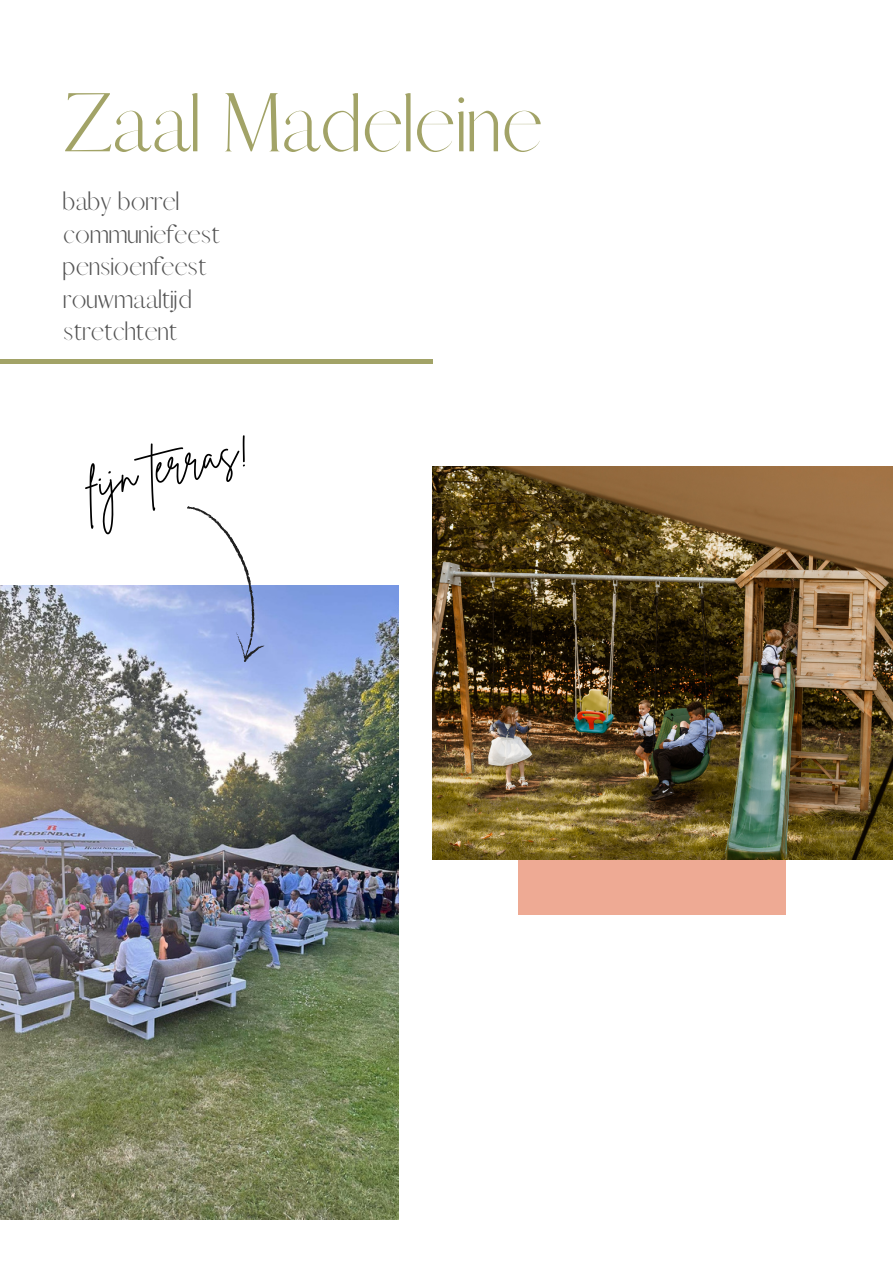
<style>
.page{position:relative;width:893px;height:1264px;background:#fff}
.page>*{position:absolute;margin:0;border:0;box-sizing:border-box;transform-origin:0 0}
.t1{font:75px "Afrah";color:#a2a367}
.t2{font:45px "Brittany Signature";color:#000}
.t3{font:24px "Afrah";color:#545454}
</style>
<div class="page">
<hr style="left:0;top:360px;width:433px;height:3px;background:#a2a367">
<img style="left:0;top:585px;width:398px;height:634px">
<div style="left:518px;top:647px;width:268px;height:268px;background:#eeaa94"></div>
<img style="left:433px;top:466px;width:459px;height:393px">
<svg style="left:163px;top:506px;width:126px;height:157px"></svg>
<p class="t1" style="left:63px;top:76px;width:481px">Zaal Madeleine</p>
<p class="t3" style="left:63px;top:186px;width:117px">baby borrel</p>
<p class="t3" style="left:63px;top:218px;width:158px">communiefeest</p>
<p class="t3" style="left:63px;top:251px;width:145px">pensioenfeest</p>
<p class="t3" style="left:63px;top:284px;width:130px">rouwmaaltijd</p>
<p class="t3" style="left:63px;top:316px;width:116px">stretchtent</p>
<p class="t2" style="left:80px;top:456px;width:168px;rotate:-14deg">fijn terras!</p>
</div>
